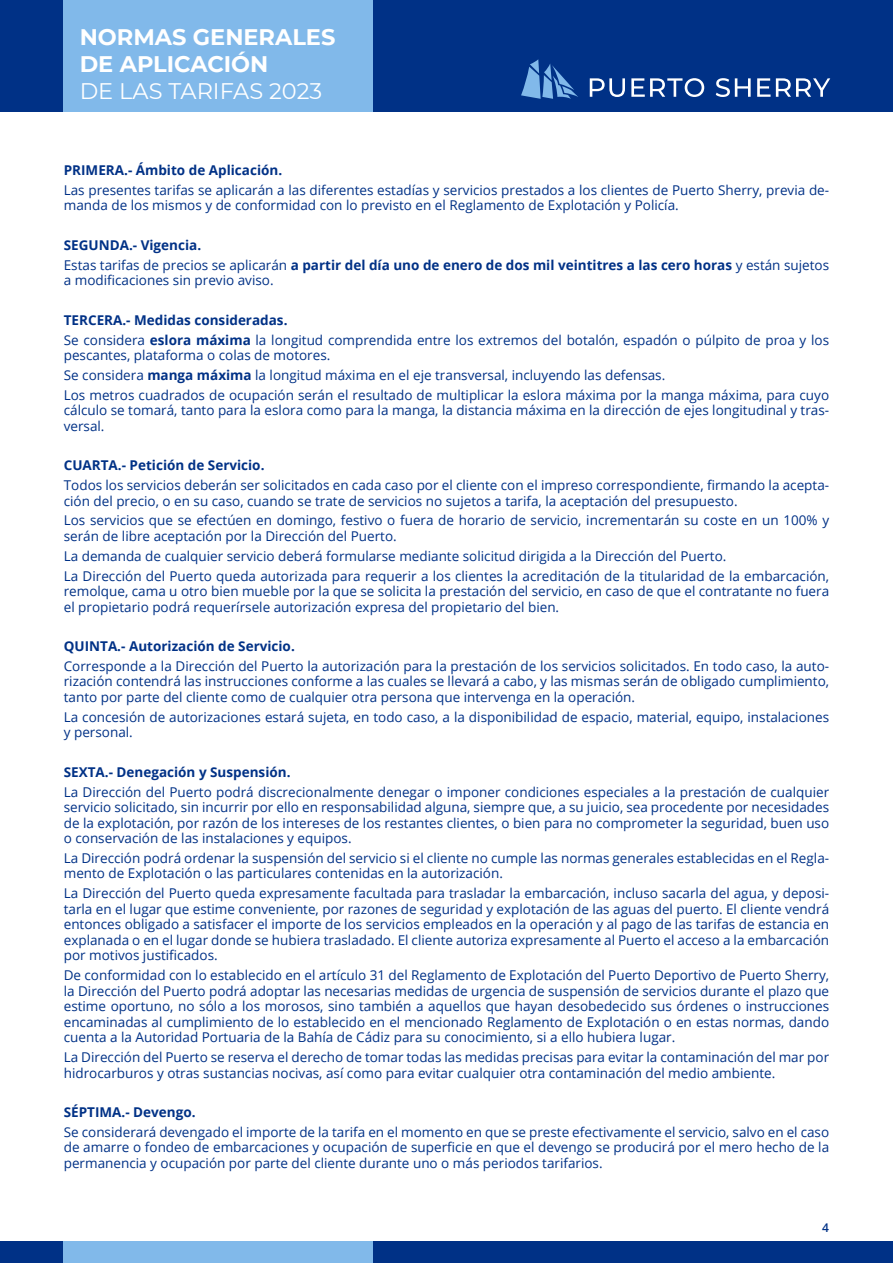
<style>
.page{position:relative;width:893px;height:1263px;background:#fff}
.page>*{position:absolute;margin:0;border:0;box-sizing:border-box;transform-origin:0 0}
.t1{font:700 22.5px/27px "Montserrat";color:#fff}
.t2{font:22.5px "Montserrat";color:#fff}
.t3{font:13.5px/15.6px "Open Sans";color:#003186}
.t4{font:700 13.5px/19.8px "Open Sans";color:#003186}
.t5{font:600 12px "Open Sans";color:#003186}
.s1{font-weight:400}
.s2{font-weight:700}
</style>
<div class="page">
<div style="left:0;top:1242px;width:893px;height:21px;background:#003186"></div>
<div style="left:1px;top:0;width:892px;height:112px;background:#003186"></div>
<div style="left:64px;top:0;width:309px;height:112px;background:#81b9ea"></div>
<svg style="left:590px;top:78px;width:35px;height:19px"></svg>
<svg style="left:631px;top:78px;width:73px;height:19px"></svg>
<svg style="left:716px;top:78px;width:35px;height:19px"></svg>
<svg style="left:757px;top:78px;width:13px;height:19px"></svg>
<svg style="left:776px;top:78px;width:54px;height:19px"></svg>
<svg style="left:521px;top:59px;width:57px;height:40px"></svg>
<div style="left:64px;top:1242px;width:309px;height:21px;background:#81b9ea"></div>
<h1 class="t1" style="left:80px;top:22px;width:257px">NORMAS GENERALES<br>DE APLICACIÓN</h1>
<h1 class="t2" style="left:80px;top:75px;width:244px">DE LAS TARIFAS 2023</h1>
<p class="t4" style="left:64px;top:160px;width:220px">PRIMERA.- Ámbito de Aplicación.</p>
<p class="t3" style="left:64px;top:182px;width:767px">Las presentes tarifas se aplicarán a las diferentes estadías y servicios prestados a los clientes de Puerto Sherry, previa de&shy;manda de los mismos y de conformidad con lo previsto en el Reglamento de Explotación y Policía.</p>
<p class="t4" style="left:64px;top:235px;width:767px">SEGUNDA.- Vigencia.<br><span class="s1">Estas tarifas de precios se aplicarán</span> a partir del día uno de enero de dos mil veintitres a las cero horas <span class="s1">y están sujetos</span></p>
<p class="t3" style="left:64px;top:272px;width:211px">a modificaciones sin previo aviso.</p>
<p class="t3" style="left:64px;top:310px;width:767px;line-height:19.8px"><span class="s2">TERCERA.- Medidas consideradas.<br></span>Se considera <span class="s2">eslora máxima</span> la longitud comprendida entre los extremos del botalón, espadón o púlpito de proa y los</p>
<p class="t3" style="left:64px;top:345px;width:767px;line-height:19.8px">pescantes, plataforma o colas de motores.<br>Se considera <span class="s2">manga máxima</span> la longitud máxima en el eje transversal, incluyendo las defensas.<br>Los metros cuadrados de ocupación serán el resultado de multiplicar la eslora máxima por la manga máxima, para cuyo</p>
<p class="t3" style="left:64px;top:402px;width:767px">cálculo se tomará, tanto para la eslora como para la manga, la distancia máxima en la dirección de ejes longitudinal y tras&shy;versal.</p>
<p class="t4" style="left:64px;top:455px;width:202px">CUARTA.- Petición de Servicio.</p>
<p class="t3" style="left:64px;top:477px;width:767px">Todos los servicios deberán ser solicitados en cada caso por el cliente con el impreso correspondiente, firmando la acepta&shy;ción del precio, o en su caso, cuando se trate de servicios no sujetos a tarifa, la aceptación del presupuesto.</p>
<p class="t3" style="left:64px;top:512px;width:767px">Los servicios que se efectúen en domingo, festivo o fuera de horario de servicio, incrementarán su coste en un 100% y serán de libre aceptación por la Dirección del Puerto.</p>
<p class="t3" style="left:64px;top:546px;width:767px;line-height:19.8px">La demanda de cualquier servicio deberá formularse mediante solicitud dirigida a la Dirección del Puerto.<br>La Dirección del Puerto queda autorizada para requerir a los clientes la acreditación de la titularidad de la embarcación,</p>
<p class="t3" style="left:64px;top:583px;width:767px">remolque, cama u otro bien mueble por la que se solicita la prestación del servicio, en caso de que el contratante no fuera el propietario podrá requerírsele autorización expresa del propietario del bien.</p>
<p class="t4" style="left:64px;top:636px;width:233px">QUINTA.- Autorización de Servicio.</p>
<p class="t3" style="left:64px;top:658px;width:767px;text-align:justify">Corresponde a la Dirección del Puerto la autorización para la prestación de los servicios solicitados. En todo caso, la auto&shy;rización contendrá las instrucciones conforme a las cuales se llevará a cabo, y las mismas serán de obligado cumplimiento, tanto por parte del cliente como de cualquier otra persona que intervenga en la operación.</p>
<p class="t3" style="left:64px;top:709px;width:767px">La concesión de autorizaciones estará sujeta, en todo caso, a la disponibilidad de espacio, material, equipo, instalaciones y personal.</p>
<p class="t4" style="left:64px;top:762px;width:228px">SEXTA.- Denegación y Suspensión.</p>
<p class="t3" style="left:64px;top:783px;width:767px;text-align:justify">La Dirección del Puerto podrá discrecionalmente denegar o imponer condiciones especiales a la prestación de cualquier servicio solicitado, sin incurrir por ello en responsabilidad alguna, siempre que, a su juicio, sea procedente por necesidades de la explotación, por razón de los intereses de los restantes clientes, o bien para no comprometer la seguridad, buen uso o conservación de las instalaciones y equipos.</p>
<p class="t3" style="left:64px;top:850px;width:767px">La Dirección podrá ordenar la suspensión del servicio si el cliente no cumple las normas generales establecidas en el Regla&shy;mento de Explotación o las particulares contenidas en la autorización.</p>
<p class="t3" style="left:64px;top:885px;width:767px;text-align:justify">La Dirección del Puerto queda expresamente facultada para trasladar la embarcación, incluso sacarla del agua, y deposi&shy;tarla en el lugar que estime conveniente, por razones de seguridad y explotación de las aguas del puerto. El cliente vendrá entonces obligado a satisfacer el importe de los servicios empleados en la operación y al pago de las tarifas de estancia en explanada o en el lugar donde se hubiera trasladado. El cliente autoriza expresamente al Puerto el acceso a la embarcación por motivos justificados.</p>
<p class="t3" style="left:64px;top:967px;width:767px;text-align:justify">De conformidad con lo establecido en el artículo 31 del Reglamento de Explotación del Puerto Deportivo de Puerto Sherry, la Dirección del Puerto podrá adoptar las necesarias medidas de urgencia de suspensión de servicios durante el plazo que estime oportuno, no sólo a los morosos, sino también a aquellos que hayan desobedecido sus órdenes o instrucciones encaminadas al cumplimiento de lo establecido en el mencionado Reglamento de Explotación o en estas normas, dando cuenta a la Autoridad Portuaria de la Bahía de Cádiz para su conocimiento, si a ello hubiera lugar.</p>
<p class="t3" style="left:64px;top:1049px;width:767px">La Dirección del Puerto se reserva el derecho de tomar todas las medidas precisas para evitar la contaminación del mar por hidrocarburos y otras sustancias nocivas, así como para evitar cualquier otra contaminación del medio ambiente.</p>
<p class="t4" style="left:64px;top:1102px;width:133px">SÉPTIMA.- Devengo.</p>
<p class="t3" style="left:64px;top:1124px;width:767px;text-align:justify">Se considerará devengado el importe de la tarifa en el momento en que se preste efectivamente el servicio, salvo en el caso de amarre o fondeo de embarcaciones y ocupación de superficie en que el devengo se producirá por el mero hecho de la permanencia y ocupación por parte del cliente durante uno o más periodos tarifarios.</p>
<p class="t5" style="left:822px;top:1219px;width:8px">4</p>
</div>
